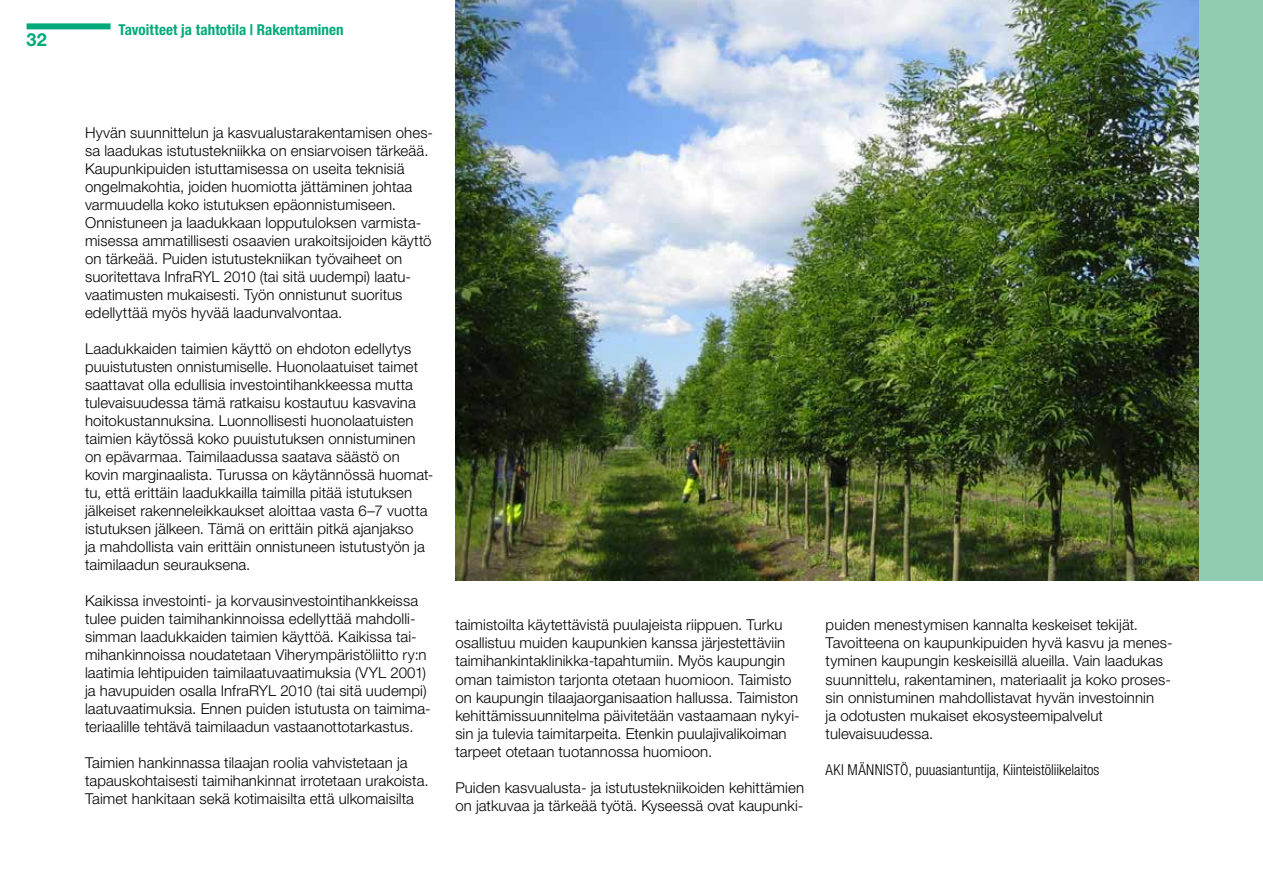
<style>
.page{position:relative;width:1263px;height:893px;background:#fff}
.page>*{position:absolute;margin:0;border:0;box-sizing:border-box;transform-origin:0 0}
.t1{font:700 18px "Helvetica Neue LT Std";color:#00a97a}
.t2{font:300 15px/18px "Helvetica Neue LT Std";letter-spacing:.005em;color:#000}
.t3{font:300 condensed 15px "Helvetica Neue LT Std";color:#000}
.t4{font:700 condensed 15px "Helvetica Neue LT Std";letter-spacing:.005em;color:#00a97a}
</style>
<div class="page">
<div style="left:27px;top:23px;width:84px;height:6px;background:#00a97a"></div>
<img style="left:455px;top:0;width:744px;height:580px">
<div style="left:1199px;top:0;width:64px;height:580px;background:#92ccb0"></div>
<p class="t1" style="left:27px;top:28px;width:22px">32</p>
<p class="t4" style="left:118px;top:20px;width:227px">Tavoitteet ja tahtotila | Rakentaminen</p>
<p class="t2" style="left:85px;top:124px;width:350px">Hyvän suunnittelun ja kasvualustarakentamisen ohes&shy;sa laadukas istutustekniikka on ensiarvoisen tärkeää.<br>Kaupunkipuiden istuttamisessa on useita teknisiä ongelmakohtia, joiden huomiotta jättäminen johtaa varmuudella koko istutuksen epäonnistumiseen.<br>Onnistuneen ja laadukkaan lopputuloksen varmista&shy;misessa ammatillisesti osaavien urakoitsijoiden käyttö on tärkeää. Puiden istutustekniikan työvaiheet on suoritettava InfraRYL 2010 (tai sitä uudempi) laatu&shy;vaatimusten mukaisesti. Työn onnistunut suoritus edellyttää myös hyvää laadunvalvontaa.</p>
<p class="t2" style="left:85px;top:340px;width:350px">Laadukkaiden taimien käyttö on ehdoton edellytys puuistutusten onnistumiselle. Huonolaatuiset taimet saattavat olla edullisia investointihankkeessa mutta tulevaisuudessa tämä ratkaisu kostautuu kasvavina hoitokustannuksina. Luonnollisesti huonolaatuisten taimien käytössä koko puuistutuksen onnistuminen on epävarmaa. Taimilaadussa saatava säästö on kovin marginaalista. Turussa on käytännössä huomat&shy;tu, että erittäin laadukkailla taimilla pitää istutuksen jälkeiset rakenneleikkaukset aloittaa vasta 6–7 vuotta istutuksen jälkeen. Tämä on erittäin pitkä ajanjakso<br>ja mahdollista vain erittäin onnistuneen istutustyön ja taimilaadun seurauksena.</p>
<p class="t2" style="left:85px;top:592px;width:347px">Kaikissa investointi- ja korvausinvestointihankkeissa tulee puiden taimihankinnoissa edellyttää mahdolli&shy;simman laadukkaiden taimien käyttöä. Kaikissa tai&shy;mihankinnoissa noudatetaan Viherympäristöliitto ry:n laatimia lehtipuiden taimilaatuvaatimuksia (VYL 2001) ja havupuiden osalla InfraRYL 2010 (tai sitä uudempi) laatuvaatimuksia. Ennen puiden istutusta on taimima&shy;teriaalille tehtävä taimilaadun vastaanottotarkastus.</p>
<p class="t2" style="left:85px;top:754px;width:345px">Taimien hankinnassa tilaajan roolia vahvistetaan ja tapauskohtaisesti taimihankinnat irrotetaan urakoista.<br>Taimet hankitaan sekä kotimaisilta että ulkomaisilta</p>
<p class="t2" style="left:455px;top:616px;width:346px">taimistoilta käytettävistä puulajeista riippuen. Turku osallistuu muiden kaupunkien kanssa järjestettäviin taimihankintaklinikka-tapahtumiin. Myös kaupungin oman taimiston tarjonta otetaan huomioon. Taimisto on kaupungin tilaajaorganisaation hallussa. Taimiston kehittämissuunnitelma päivitetään vastaamaan nykyi&shy;sin ja tulevia taimitarpeita. Etenkin puulajivalikoiman tarpeet otetaan tuotannossa huomioon.</p>
<p class="t2" style="left:455px;top:778px;width:350px">Puiden kasvualusta- ja istutustekniikoiden kehittämien on jatkuvaa ja tärkeää työtä. Kyseessä ovat kaupunki-</p>
<p class="t2" style="left:826px;top:616px;width:348px">puiden menestymisen kannalta keskeiset tekijät.<br>Tavoitteena on kaupunkipuiden hyvä kasvu ja menes&shy;tyminen kaupungin keskeisillä alueilla. Vain laadukas suunnittelu, rakentaminen, materiaalit ja koko proses&shy;sin onnistuminen mahdollistavat hyvän investoinnin<br>ja odotusten mukaiset ekosysteemipalvelut tulevaisuudessa.</p>
<p class="t3" style="left:826px;top:761px;width:275px">AKI MÄNNISTÖ, puuasiantuntija, Kiinteistöliikelaitos</p>
</div>
